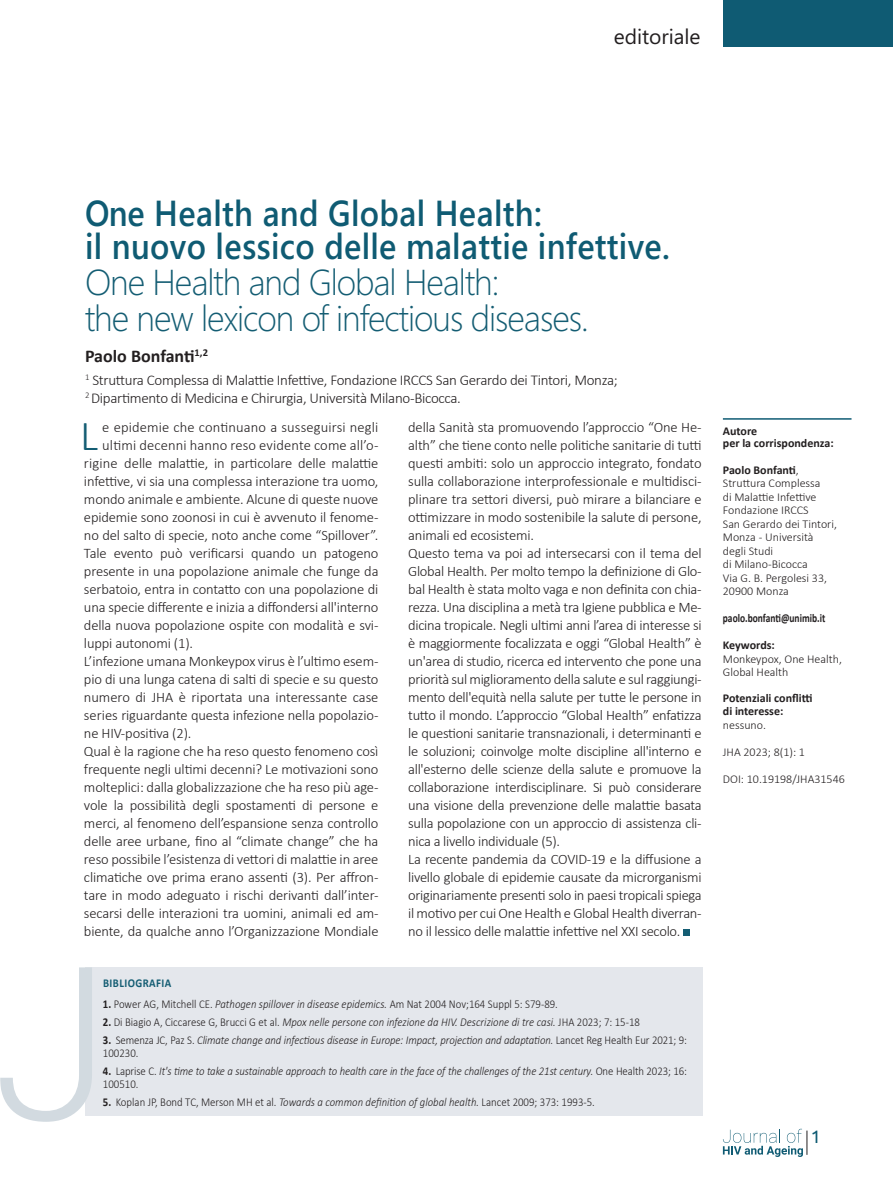
<style>
.page{position:relative;width:893px;height:1191px;background:#fff}
.page>*{position:absolute;margin:0;border:0;box-sizing:border-box;transform-origin:0 0}
.t1{font:300 42.9px "Calibri";color:#145d73}
.t2{font:600 36px "Segoe WP";letter-spacing:.01em;color:#0f5b73;scale:.9 1}
.t3{font:300 36px "Segoe WP";letter-spacing:-.03em;color:#145d73;scale:.96 1}
.t4{font:21px "Segoe WP";color:#231f20}
.t5{font:700 18px "Calibri";color:#231f20}
.t6{font:18px "Ubuntu";color:#0f5b73}
.t7{font:300 15px "Calibri";letter-spacing:-.02em;color:#231f20}
.t8{font:300 14.55px/18px "Calibri";letter-spacing:-.01em;color:#231f20;text-align:justify}
.t9{font:300 14.55px "Calibri";letter-spacing:.01em;color:#231f20}
.t10{font:italic 300 12px/13.5px "Calibri";letter-spacing:-.01em;color:#231f20;scale:.9 1}
.t11{font:300 12px/13.5px "Calibri";color:#231f20}
.t12{font:300 12px "Calibri";color:#231f20;scale:.9 1}
.t13{font:700 12px "Calibri";color:#231f20}
.t14{font:700 12px "Calibri";color:#231f20;scale:.79 1}
.t15{font:700 12px "Calibri";letter-spacing:.04em;color:#145d73;scale:.9 1}
.s1{font-weight:700}
.s2{font-style:italic}
.s3{font-weight:700;font-style:normal}
.s4{font-style:normal}
.s5{font-weight:300}
</style>
<div class="page">
<div style="left:723px;top:0;width:170px;height:47px;background:#0f5b73"></div>
<svg style="left:723px;top:1128px;width:85px;height:29px"></svg>
<hr style="left:723px;top:418px;width:128px;height:2px;background:#0f5b73">
<div style="left:683px;top:929px;width:7px;height:7px;background:#145d73"></div>
<div style="left:85px;top:967px;width:617px;height:148px;background:#e4e7ec"></div>
<svg style="left:0;top:967px;width:92px;height:154px"></svg>
<p class="t4" style="left:614px;top:22px;width:88px">editoriale</p>
<p class="t2" style="left:85px;top:189px;width:509px">One Health and Global Health:</p>
<p class="t2" style="left:85px;top:222px;width:651px">il nuovo lessico delle malattie infettive.</p>
<p class="t3" style="left:85px;top:258px;width:433px">One Health and Global Health:</p>
<p class="t3" style="left:85px;top:294px;width:526px">the new lexicon of infectious diseases.</p>
<p class="t5" style="left:85px;top:343px;width:124px">Paolo Bonfanti<sup>1,2</sup></p>
<p class="t7" style="left:85px;top:370px;width:534px"><sup>1</sup> Struttura Complessa di Malattie Infettive, Fondazione IRCCS San Gerardo dei Tintori, Monza;</p>
<p class="t7" style="left:85px;top:388px;width:377px"><sup>2</sup> Dipartimento di Medicina e Chirurgia, Università Milano-Bicocca.</p>
<p class="t1" style="left:80px;top:409px;width:19px">L</p>
<p class="t9" style="left:102px;top:418px;width:278px">e epidemie che continuano a susseguirsi negli</p>
<p class="t9" style="left:102px;top:436px;width:278px">ultimi decenni hanno reso evidente come all’o-</p>
<p class="t8" style="left:84px;top:454px;width:296px">rigine delle malattie, in particolare delle malattie</p>
<p class="t8" style="left:84px;top:472px;width:296px">infettive, vi sia una complessa interazione tra uomo,</p>
<p class="t8" style="left:84px;top:490px;width:296px">mondo animale e ambiente. Alcune di queste nuove</p>
<p class="t8" style="left:84px;top:508px;width:296px">epidemie sono zoonosi in cui è avvenuto il fenome-</p>
<p class="t8" style="left:84px;top:526px;width:296px">no del salto di specie, noto anche come “Spillover”.</p>
<p class="t8" style="left:84px;top:544px;width:296px">Tale evento può verificarsi quando un patogeno</p>
<p class="t8" style="left:84px;top:562px;width:296px">presente in una popolazione animale che funge da</p>
<p class="t8" style="left:84px;top:580px;width:296px">serbatoio, entra in contatto con una popolazione di</p>
<p class="t8" style="left:84px;top:598px;width:296px">una specie differente e inizia a diffondersi all'interno</p>
<p class="t8" style="left:84px;top:616px;width:296px">della nuova popolazione ospite con modalità e svi-</p>
<p class="t8" style="left:84px;top:634px;width:111px">luppi autonomi (1).</p>
<p class="t8" style="left:84px;top:652px;width:296px">L’infezione umana Monkeypox virus è l’ultimo esem&shy;pio di una lunga catena di salti di specie e su questo numero di JHA è riportata una interessante case series riguardante questa infezione nella popolazio&shy;ne HIV-positiva (2).</p>
<p class="t8" style="left:84px;top:742px;width:296px">Qual è la ragione che ha reso questo fenomeno così frequente negli ultimi decenni? Le motivazioni sono molteplici: dalla globalizzazione che ha reso più age&shy;vole la possibilità degli spostamenti di persone e merci, al fenomeno dell’espansione senza controllo delle aree urbane, fino al “climate change” che ha reso possibile l’esistenza di vettori di malattie in aree climatiche ove prima erano assenti (3). Per affron&shy;tare in modo adeguato i rischi derivanti dall’inter&shy;secarsi delle interazioni tra uomini, animali ed am&shy;biente, da qualche anno l’Organizzazione Mondiale</p>
<p class="t8" style="left:408px;top:418px;width:295px">della Sanità sta promuovendo l’approccio “One He&shy;alth” che tiene conto nelle politiche sanitarie di tutti questi ambiti: solo un approccio integrato, fondato sulla collaborazione interprofessionale e multidisci&shy;plinare tra settori diversi, può mirare a bilanciare e ottimizzare in modo sostenibile la salute di persone, animali ed ecosistemi.</p>
<p class="t8" style="left:408px;top:544px;width:295px">Questo tema va poi ad intersecarsi con il tema del Global Health. Per molto tempo la definizione di Glo&shy;bal Health è stata molto vaga e non definita con chia&shy;rezza. Una disciplina a metà tra Igiene pubblica e Me&shy;dicina tropicale. Negli ultimi anni l’area di interesse si è maggiormente focalizzata e oggi “Global Health” è un'area di studio, ricerca ed intervento che pone una priorità sul miglioramento della salute e sul raggiungi&shy;mento dell'equità nella salute per tutte le persone in tutto il mondo. L’approccio “Global Health” enfatizza le questioni sanitarie transnazionali, i determinanti e le soluzioni; coinvolge molte discipline all'interno e all'esterno delle scienze della salute e promuove la collaborazione interdisciplinare. Si può considerare una visione della prevenzione delle malattie basata sulla popolazione con un approccio di assistenza cli&shy;nica a livello individuale (5).</p>
<p class="t8" style="left:408px;top:850px;width:295px">La recente pandemia da COVID-19 e la diffusione a livello globale di epidemie causate da microrganismi originariamente presenti solo in paesi tropicali spiega il motivo per cui One Health e Global Health diverran&shy;no il lessico delle malattie infettive nel XXI secolo.</p>
<p class="t15" style="left:103px;top:975px;width:77px">BIBLIOGRAFIA</p>
<p class="t12" style="left:103px;top:996px;width:507px"><span class="s1">1.</span> Power AG, Mitchell CE. <span class="s2">Pathogen spillover in disease epidemics.</span> Am Nat 2004 Nov;164 Suppl 5: S79-89.</p>
<p class="t10" style="left:103px;top:1015px;width:598px"><span class="s3">2.</span> <span class="s4">Di Biagio A, Ciccarese G, Brucci G et al.</span> Mpox nelle persone con infezione da HIV. Descrizione di tre casi. <span class="s4">JHA 2023; 7: 15-18</span></p>
<p class="t10" style="left:103px;top:1032px;width:650px"><span class="s3">3.</span> <span class="s4">Semenza JC, Paz S.</span> Climate change and infectious disease in Europe: Impact, projection and adaptation. <span class="s4">Lancet Reg Health Eur 2021; 9:<br>100230.</span></p>
<p class="t10" style="left:103px;top:1064px;width:650px"><span class="s3">4.</span> <span class="s4">Laprise C.</span> It's time to take a sustainable approach to health care in the face of the challenges of the 21st century. <span class="s4">One Health 2023; 16:<br>100510.</span></p>
<p class="t12" style="left:103px;top:1094px;width:548px"><span class="s1">5.</span> Koplan JP, Bond TC, Merson MH et al. <span class="s2">Towards a common definition of global health.</span> Lancet 2009; 373: 1993-5.</p>
<p class="t13" style="left:723px;top:422px;width:36px">Autore</p>
<p class="t13" style="left:723px;top:434px;width:112px">per la corrispondenza:</p>
<p class="t13" style="left:723px;top:461px;width:78px">Paolo Bonfanti<span class="s5">,</span></p>
<p class="t11" style="left:723px;top:476px;width:99px">Struttura Complessa</p>
<p class="t11" style="left:723px;top:490px;width:95px">di Malattie Infettive</p>
<p class="t11" style="left:723px;top:503px;width:87px">Fondazione IRCCS</p>
<p class="t11" style="left:723px;top:517px;width:116px">San Gerardo dei Tintori,<br>Monza - Università</p>
<p class="t11" style="left:723px;top:544px;width:52px">degli Studi</p>
<p class="t11" style="left:723px;top:557px;width:86px">di Milano-Bicocca</p>
<p class="t11" style="left:723px;top:571px;width:106px">Via G. B. Pergolesi 33,<br>20900 Monza</p>
<p class="t14" style="left:723px;top:610px;width:131px">paolo.bonfanti@unimib.it</p>
<p class="t13" style="left:723px;top:637px;width:53px">Keywords:</p>
<p class="t11" style="left:723px;top:652px;width:121px">Monkeypox, One Health,<br>Global Health</p>
<p class="t13" style="left:723px;top:689px;width:91px">Potenziali conflitti</p>
<p class="t13" style="left:723px;top:703px;width:62px">di interesse:</p>
<p class="t11" style="left:723px;top:718px;width:45px">nessuno.</p>
<p class="t11" style="left:723px;top:745px;width:84px">JHA 2023; 8(1): 1</p>
<p class="t11" style="left:723px;top:772px;width:123px">DOI: 10.19198/JHA31546</p>
<p class="t6" style="left:811px;top:1125px;width:12px">1</p>
</div>
